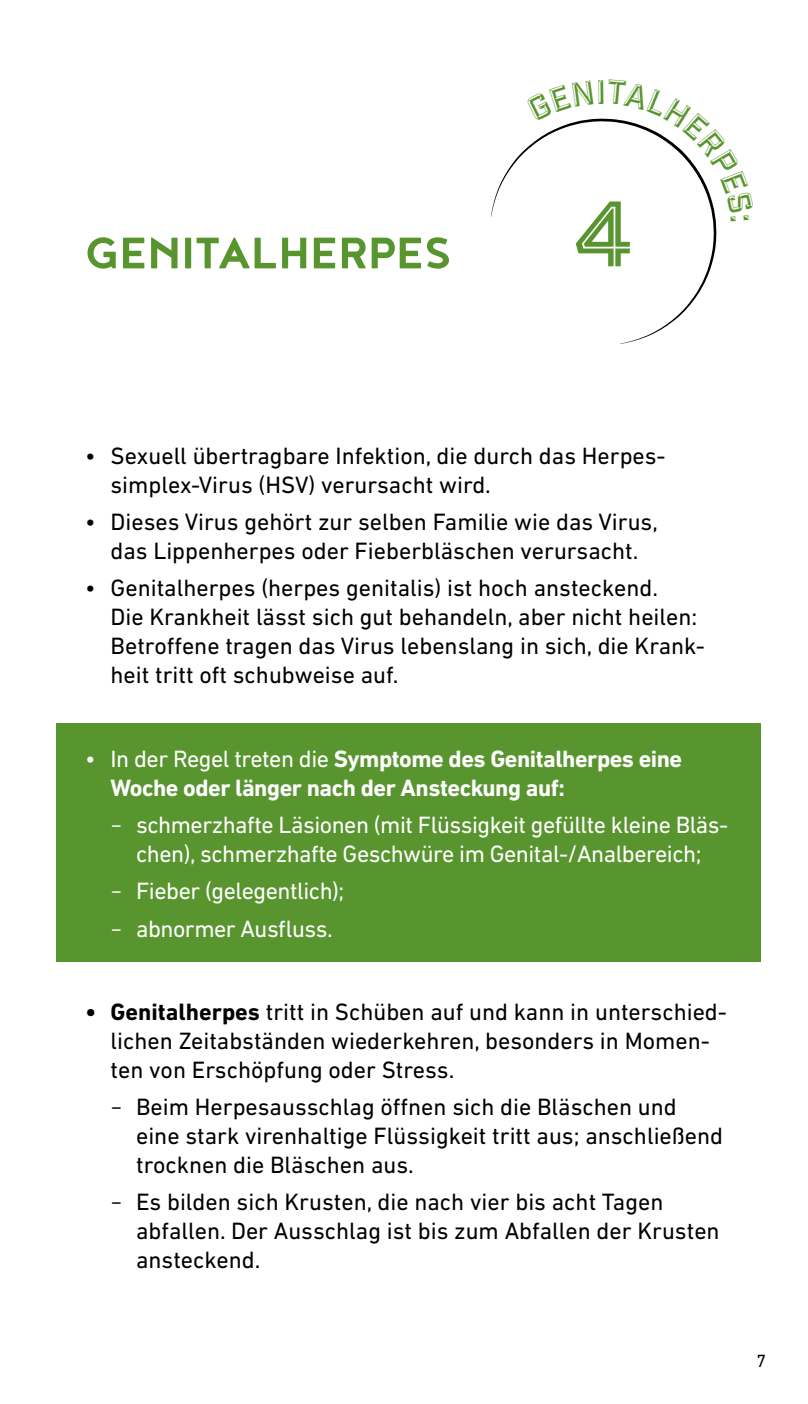
<style>
.page{position:relative;width:808px;height:1404px;background:#fff}
.page>*{position:absolute;margin:0;border:0;box-sizing:border-box;transform-origin:0 0}
.t1{font:90px "Industry Inc Cutline";color:#58952f}
.t2{font:700 54px "Noyh";color:#58952f}
.t3{font:24px/28.8px "DIN Next LT Pro";color:#000}
.t4{font:24px/28.8px "DIN Next LT Pro";letter-spacing:-.02em;color:#fff;text-align:center}
.t5{font:700 24px/28.8px "DIN Next LT Pro";letter-spacing:-.02em;color:#fff}
.t6{font:18px "DIN Next LT Pro";color:#000}
.s1{font-weight:400}
.s2{font-family:"Nexa"}
.s3{font-weight:700}
</style>
<div class="page">
<div style="left:56px;top:723px;width:704px;height:238px;background:#58952f"></div>
<svg style="left:491px;top:148px;width:225px;height:196px"></svg>
<svg style="left:526px;top:118px;width:190px;height:104px"></svg>
<h2 class="t2" style="left:85px;top:222px;width:368px">GENITALHERPES</h2>
<h1 class="t1" style="left:574px;top:180px;width:60px">4</h1>
<p class="t3" style="left:111px;top:441px;width:557px;text-indent:-26px">• Sexuell übertragbare Infektion, die durch das Herpes&shy;simplex-Virus (HSV) verursacht wird.</p>
<p class="t3" style="left:85px;top:507px;width:574px;text-align:center">• Dieses Virus gehört zur selben Familie wie das Virus, das Lippenherpes oder Fieberbläschen verursacht.</p>
<p class="t3" style="left:111px;top:573px;width:596px;text-indent:-26px">• Genitalherpes (herpes genitalis) ist hoch ansteckend.<br>Die Krankheit lässt sich gut behandeln, aber nicht heilen:<br>Betroffene tragen das Virus lebenslang in sich, die Krank&shy;heit tritt oft schubweise auf.</p>
<p class="t5" style="left:111px;top:744px;width:573px;text-indent:-26px"><span class="s1">• In der Regel treten die</span> Symptome des Genitalherpes eine<br>Woche oder länger nach der Ansteckung auf:</p>
<p class="t4" style="left:111px;top:810px;width:619px"><span class="s2">-</span> schmerzhafte Läsionen (mit Flüssigkeit gefüllte kleine Bläs&shy;chen), schmerzhafte Geschwüre im Genital-/Analbereich;</p>
<p class="t4" style="left:111px;top:876px;width:235px"><span class="s2">-</span> Fieber (gelegentlich);</p>
<p class="t4" style="left:111px;top:913px;width:224px"><span class="s2">-</span> abnormer Ausfluss.</p>
<p class="t3" style="left:111px;top:997px;width:618px;text-indent:-26px"><span class="s3">• Genitalherpes</span> tritt in Schüben auf und kann in unterschied&shy;lichen Zeitabständen wiederkehren, besonders in Momen&shy;ten von Erschöpfung oder Stress.</p>
<p class="t3" style="left:136px;top:1092px;width:588px;text-indent:-26px"><span class="s2">-</span> Beim Herpesausschlag öffnen sich die Bläschen und eine stark virenhaltige Flüssigkeit tritt aus; anschließend trocknen die Bläschen aus.</p>
<p class="t3" style="left:136px;top:1187px;width:585px;text-indent:-26px"><span class="s2">-</span> Es bilden sich Krusten, die nach vier bis acht Tagen abfallen. Der Ausschlag ist bis zum Abfallen der Krusten ansteckend.</p>
<p class="t6" style="left:756px;top:1350px;width:11px">7</p>
</div>
